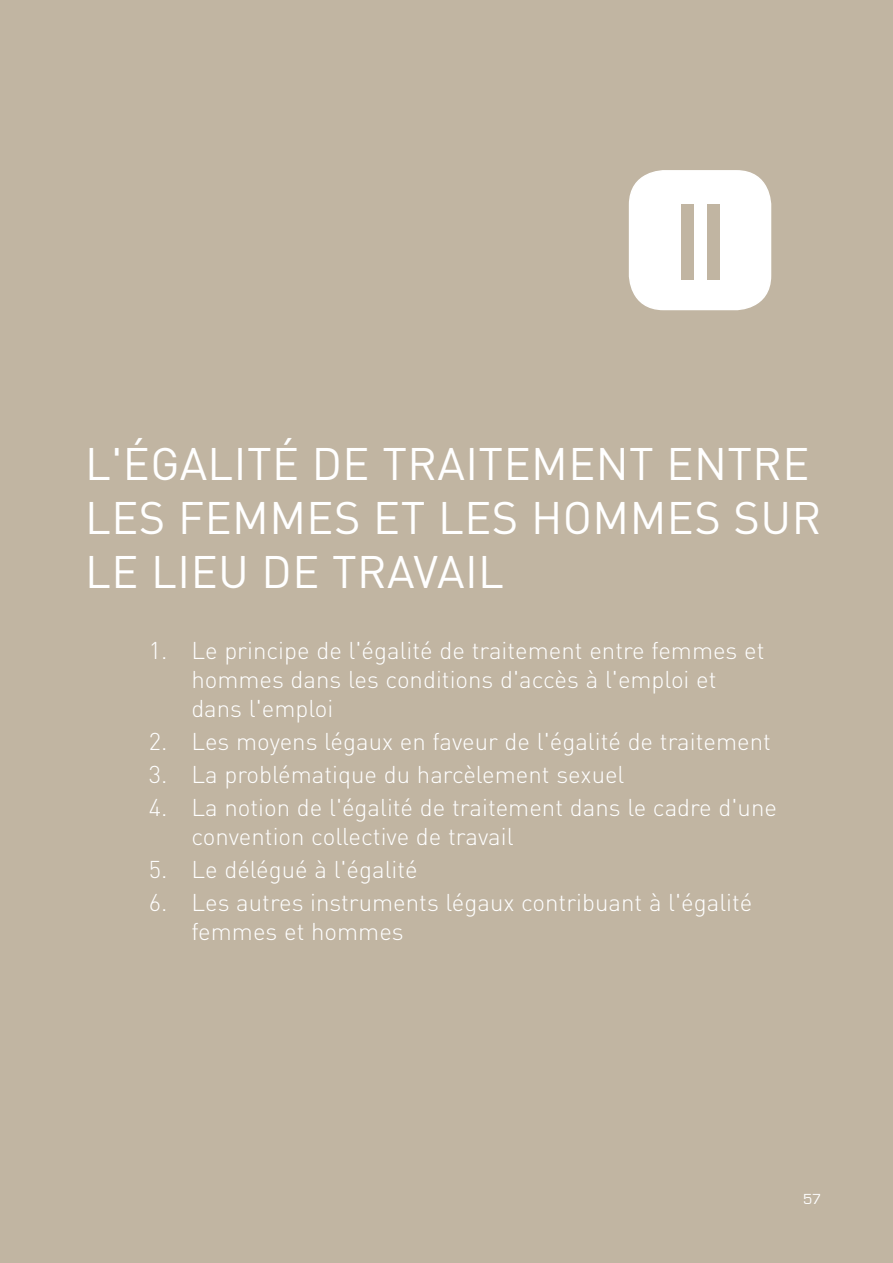
<style>
.page{position:relative;width:893px;height:1263px;background:#c1b5a2}
.page>*{position:absolute;margin:0;border:0;box-sizing:border-box;transform-origin:0 0}
.t1{font:700 105px "Century Gothic";color:#c1b5a2;scale:.9 1}
.t2{font:45px/54px "DIN Pro";letter-spacing:.01em;color:#fff}
.t3{font:300 24px/28.8px "DIN Pro";color:#fff}
.t4{font:15px "Eurostile";color:#fff}
</style>
<div class="page">
<div style="left:630px;top:171px;width:140px;height:138px;background:#fff;border-radius:34px"></div>
<div style="left:629px;top:170px;width:142px;height:140px;border:2px solid #fff;border-radius:34px"></div>
<h1 class="t1" style="left:674px;top:175px;width:60px">II</h1>
<h2 class="t2" style="left:85px;top:435px;width:737px">L'ÉGALITÉ DE TRAITEMENT ENTRE<br>LES FEMMES ET LES HOMMES SUR<br>LE LIEU DE TRAVAIL</h2>
<p class="t3" style="left:191px;top:635px;width:575px;text-indent:-43px">1. Le principe de l'égalité de traitement entre femmes et hommes dans les conditions d'accès à l'emploi et dans l'emploi</p>
<p class="t3" style="left:149px;top:726px;width:624px">2. Les moyens légaux en faveur de l'égalité de traitement</p>
<p class="t3" style="left:149px;top:759px;width:477px">3. La problématique du harcèlement sexuel</p>
<p class="t3" style="left:191px;top:792px;width:587px;text-indent:-43px">4. La notion de l'égalité de traitement dans le cadre d'une convention collective de travail</p>
<p class="t3" style="left:149px;top:854px;width:270px">5. Le délégué à l'égalité</p>
<p class="t3" style="left:191px;top:887px;width:562px;text-indent:-43px">6. Les autres instruments légaux contribuant à l'égalité femmes et hommes</p>
<p class="t4" style="left:803px;top:1191px;width:20px">57</p>
</div>
